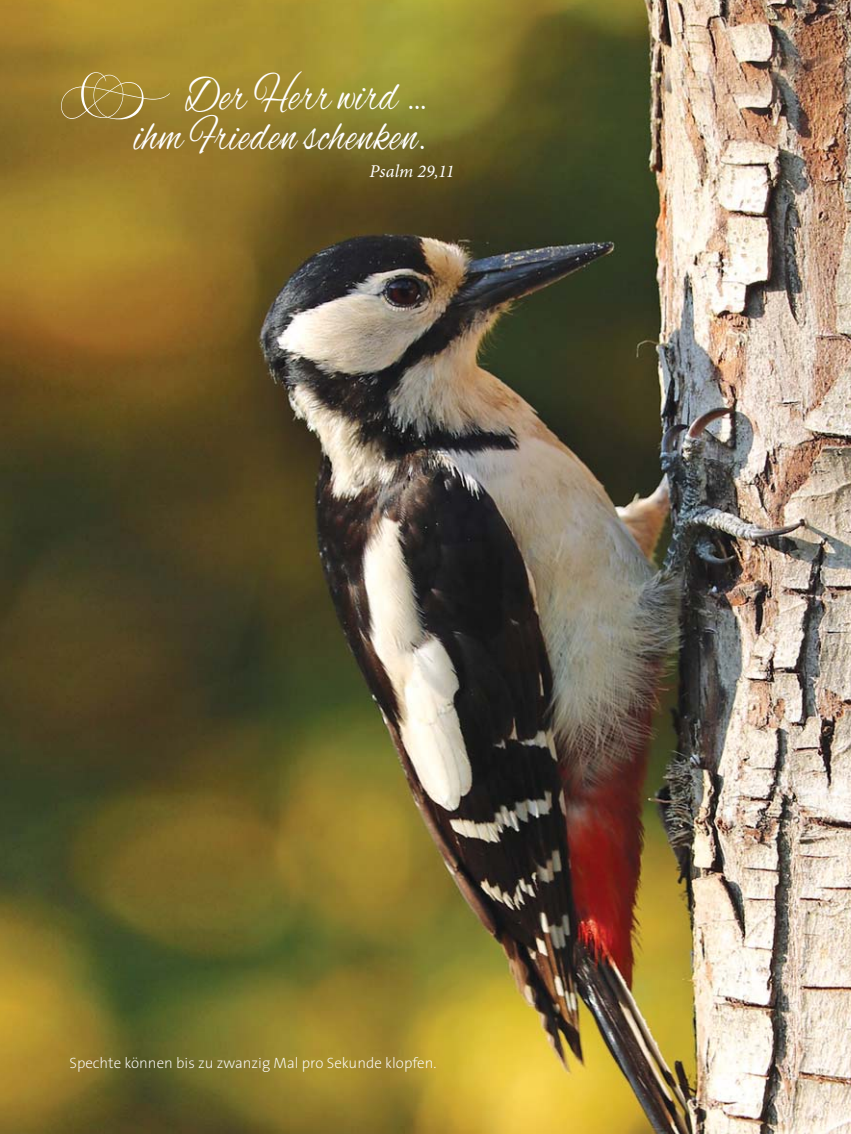
<style>
.page{position:relative;width:851px;height:1134px;background:#fff}
.page>*{position:absolute;margin:0;border:0;box-sizing:border-box;transform-origin:0 0}
.t1{font:51.2px/40px "Alex Brush";letter-spacing:.03em;color:#fff;text-align:right;scale:.74 1}
.t2{font:italic 18px "Minion Pro";color:#fff}
.t3{font:200 15px "The Sans";color:#fff}
</style>
<div class="page">
<img style="left:0;top:0;width:850px;height:1134px">
<svg style="left:61px;top:72px;width:109px;height:47px;background:#9f822d"></svg>
<h1 class="t1" style="left:134px;top:79px;width:396px">Der Herr wird … ihm Frieden schenken.</h1>
<p class="t2" style="left:369px;top:164px;width:86px">Psalm 29,11</p>
<p class="t3" style="left:69px;top:1055px;width:368px">Spechte können bis zu zwanzig Mal pro Sekunde klopfen.</p>
</div>
